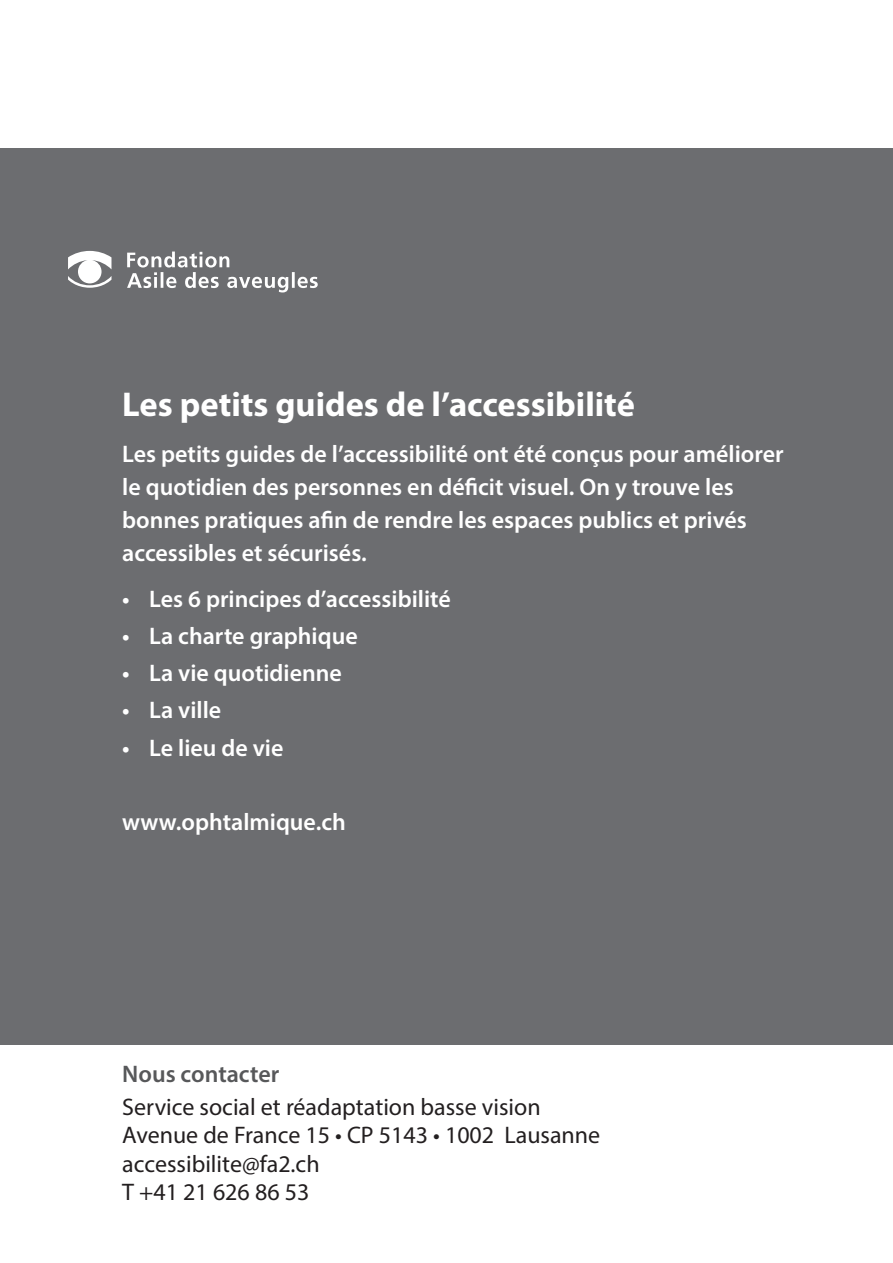
<style>
.page{position:relative;width:893px;height:1263px;background:#fff}
.page>*{position:absolute;margin:0;border:0;box-sizing:border-box;transform-origin:0 0}
.t1{font:700 34.5px "Myriad Pro";color:#fff}
.t2{font:600 24px/33px "Myriad Pro";color:#fff}
.t3{font:24px/28.5px "Myriad Pro";color:#231f20}
.t4{font:600 24px "Myriad Pro";color:#57585a}
</style>
<div class="page">
<div style="left:0;top:149px;width:893px;height:896px;background:#6c6d70"></div>
<svg style="left:127px;top:252px;width:191px;height:40px"></svg>
<svg style="left:68px;top:251px;width:43px;height:37px"></svg>
<h1 class="t1" style="left:122px;top:382px;width:514px">Les petits guides de l’accessibilité</h1>
<p class="t2" style="left:122px;top:437px;width:663px">Les petits guides de l’accessibilité ont été conçus pour améliorer le quotidien des personnes en déficit visuel. On y trouve les bonnes pratiques afin de rendre les espaces publics et privés accessibles et sécurisés.</p>
<p class="t2" style="left:122px;top:581px;width:330px">• Les 6 principes d’accessibilité</p>
<p class="t2" style="left:122px;top:619px;width:237px">• La charte graphique</p>
<p class="t2" style="left:122px;top:656px;width:221px">• La vie quotidienne</p>
<p class="t2" style="left:122px;top:693px;width:101px">• La ville</p>
<p class="t2" style="left:122px;top:730px;width:163px">• Le lieu de vie</p>
<p class="t2" style="left:122px;top:805px;width:225px">www.ophtalmique.ch</p>
<p class="t4" style="left:122px;top:1059px;width:159px">Nous contacter</p>
<p class="t3" style="left:122px;top:1092px;width:480px">Service social et réadaptation basse vision<br>Avenue de France 15 • CP 5143 • 1002 Lausanne accessibilite@fa2.ch<br>T +41 21 626 86 53</p>
</div>
